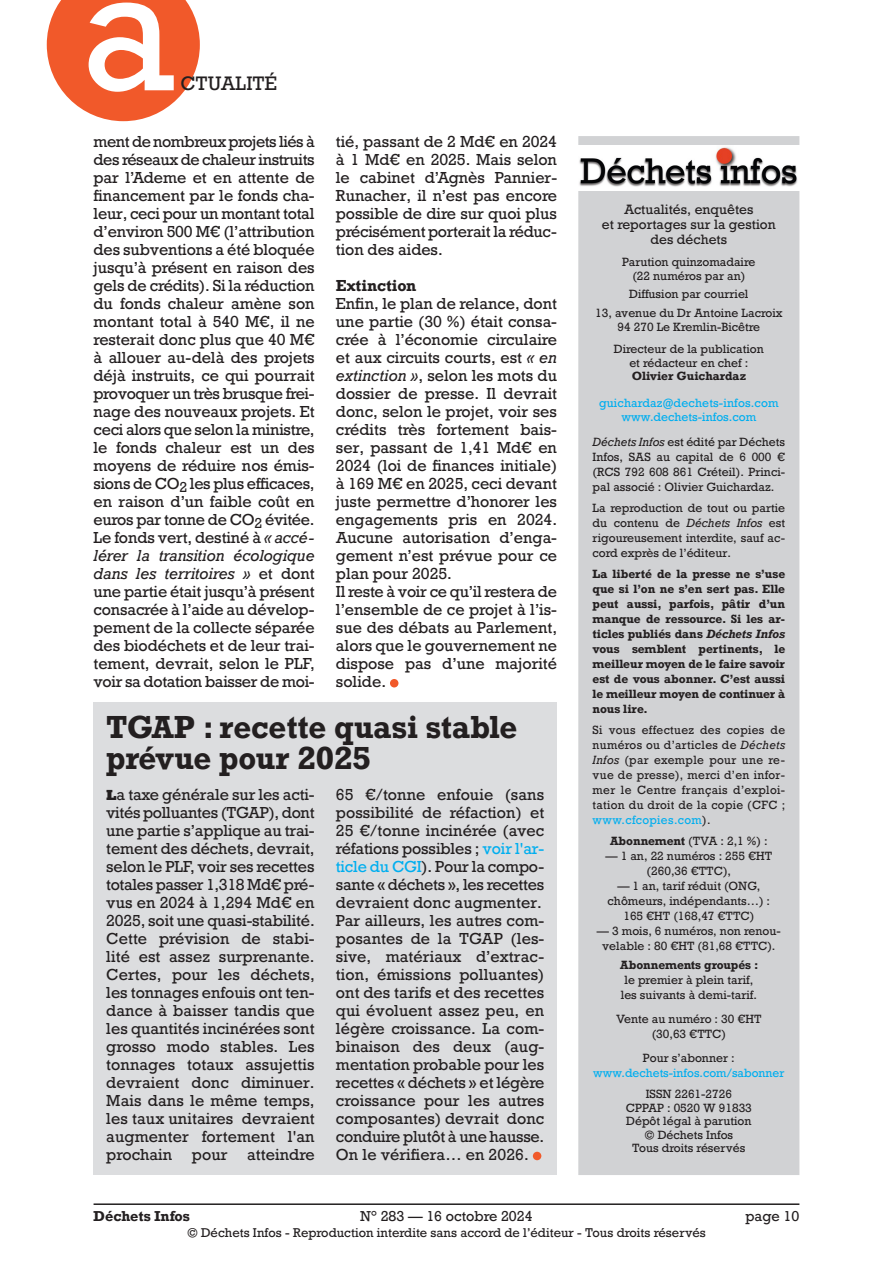
<style>
.page{position:relative;width:893px;height:1263px;background:#fff}
.page>*{position:absolute;margin:0;border:0;box-sizing:border-box;transform-origin:0 0}
.t1{font:166.5px "Rockwell";color:#fff}
.Châpo_12_5pt{font:700 30px/31.5px "Rockwell";color:#231f20}
.t2{font:18.3px "Rockwell";color:#231f20}
.Texte_courant{font:15px/18px "Rockwell";letter-spacing:-.005em;color:#231f20;text-align:justify}
.Texte_courant-2{font:700 15px "Rockwell";color:#231f20}
.t3{font:13.5px "Rockwell";color:#231f20}
.t4{font:700 13.5px "Rockwell";color:#231f20}
.t5{font:12.75px/15.3px "Rockwell";color:#231f20;text-align:center}
.t6{font:12px "Rockwell";color:#231f20}
.t7{font:11.25px/15px "Rockwell";color:#231f20;text-align:center}
.t8{font:700 11.25px/15px "Rockwell";color:#231f20;text-align:justify}
.Intertitre_petit{font:11.25px/15px "Rockwell";color:#00aeef;text-align:center}
.s1{font-style:italic}
.s2{font-weight:800}
.s3{color:#00aeef}
.s4{font-weight:700}
.s5{color:#231f20}
</style>
<div class="page">
<hr style="left:94px;top:1203px;width:705px;height:2px;background:#231f20">
<div style="left:390px;top:679px;width:8px;height:8px;background:#f1592a;border-radius:50%"></div>
<div style="left:579px;top:137px;width:220px;height:1037px;background:#d1d2d4"></div>
<div style="left:578px;top:136px;width:221px;height:1039px;border:2px solid #d1d2d4"></div>
<div style="left:578px;top:185px;width:222px;height:6px;background:#fff"></div>
<img style="left:578px;top:145px;width:221px;height:42px">
<div style="left:94px;top:702px;width:463px;height:473px;background:#dcdddf"></div>
<div style="left:533px;top:1152px;width:8px;height:8px;background:#f1592a;border-radius:50%"></div>
<svg style="left:47px;top:0;width:153px;height:121px;background:#f3734b"></svg>
<h1 class="t1" style="left:80px;top:-73px;width:98px">a</h1>
<p class="t2" style="left:180px;top:72px;width:98px">CTUALITÉ</p>
<p class="Texte_courant" style="left:94px;top:133px;width:223px">ment de nombreux projets liés à des réseaux de chaleur instruits par l’Ademe et en attente de financement par le fonds cha&shy;leur, ceci pour un montant total d’environ 500 M€ (l’attribution des subventions a été bloquée jusqu’à présent en raison des gels de crédits). Si la réduction du fonds chaleur amène son montant total à 540 M€, il ne resterait donc plus que 40 M€ à allouer au-delà des projets déjà instruits, ce qui pourrait provoquer un très brusque frei&shy;nage des nouveaux projets. Et ceci alors que selon la ministre, le fonds chaleur est un des moyens de réduire nos émis&shy;sions de CO<sub>2</sub> les plus efficaces, en raison d’un faible coût en euros par tonne de CO<sub>2</sub> évitée.</p>
<p class="Texte_courant" style="left:94px;top:529px;width:223px">Le fonds vert, destiné à <span class="s1">« accé&shy;lérer la transition écologique dans les territoires »</span> et dont une partie était jusqu’à présent consacrée à l’aide au dévelop&shy;pement de la collecte séparée des biodéchets et de leur trai&shy;tement, devrait, selon le PLF, voir sa dotation baisser de moi-</p>
<p class="Texte_courant" style="left:336px;top:133px;width:223px">tié, passant de 2 Md€ en 2024 à 1 Md€ en 2025. Mais selon le cabinet d’Agnès Pannier-Runacher, il n’est pas encore possible de dire sur quoi plus précisément porterait la réduc&shy;tion des aides.</p>
<p class="Texte_courant-2" style="left:336px;top:276px;width:82px">Extinction</p>
<p class="Texte_courant" style="left:336px;top:295px;width:223px">Enfin, le plan de relance, dont une partie (30 %) était consa&shy;crée à l’économie circulaire et aux circuits courts, est <span class="s1">« en extinction »</span>, selon les mots du dossier de presse. Il devrait donc, selon le projet, voir ses crédits très fortement bais&shy;ser, passant de 1,41 Md€ en 2024 (loi de finances initiale) à 169 M€ en 2025, ceci devant juste permettre d’honorer les engagements pris en 2024.<br>Aucune autorisation d’enga&shy;gement n’est prévue pour ce plan pour 2025.</p>
<p class="Texte_courant" style="left:336px;top:583px;width:223px">Il reste à voir ce qu’il restera de l’ensemble de ce projet à l’is&shy;sue des débats au Parlement, alors que le gouvernement ne dispose pas d’une majorité solide.</p>
<p class="Châpo_12_5pt" style="left:106px;top:711px;width:412px">TGAP : recette quasi stable prévue pour 2025</p>
<p class="Texte_courant" style="left:106px;top:786px;width:210px"><span class="s2">L</span>a taxe générale sur les acti&shy;vités polluantes (TGAP), dont une partie s’applique au trai&shy;tement des déchets, devrait, selon le PLF, voir ses recettes totales passer 1,318 Md€ pré&shy;vus en 2024 à 1,294 Md€ en 2025, soit une quasi-stabilité.</p>
<p class="Texte_courant" style="left:106px;top:930px;width:210px">Cette prévision de stabi&shy;lité est assez surprenante.<br>Certes, pour les déchets, les tonnages enfouis ont ten&shy;dance à baisser tandis que les quantités incinérées sont grosso modo stables. Les tonnages totaux assujettis devraient donc diminuer.<br>Mais dans le même temps, les taux unitaires devraient augmenter fortement l'an prochain</p>
<p class="Texte_courant" style="left:336px;top:786px;width:210px">65 €/tonne enfouie (sans possibilité de réfaction) et 25 €/tonne incinérée (avec réfations possibles ; <span class="s3">voir l'ar&shy;ticle du CGI</span>). Pour la compo&shy;sante « déchets », les recettes devraient donc augmenter.</p>
<p class="Texte_courant" style="left:336px;top:912px;width:210px">Par ailleurs, les autres com&shy;posantes de la TGAP (les&shy;sive, matériaux d’extrac&shy;tion, émissions polluantes) ont des tarifs et des recettes qui évoluent assez peu, en légère croissance. La com&shy;binaison des deux (aug&shy;mentation probable pour les recettes « déchets » et légère croissance pour les autres composantes) devrait donc conduire plutôt à une hausse.<br>On le vérifiera… en 2026.</p>
<p class="Texte_courant" style="left:192px;top:1146px;width:37px">pour</p>
<p class="Texte_courant" style="left:247px;top:1146px;width:69px">atteindre</p>
<p class="t5" style="left:602px;top:202px;width:175px">Actualités, enquêtes<br>et reportages sur la gestion des déchets</p>
<p class="t7" style="left:622px;top:256px;width:135px;line-height:13.5px">Parution quinzomadaire (22 numéros par an)</p>
<p class="t7" style="left:629px;top:286px;width:121px">Diffusion par courriel</p>
<p class="t7" style="left:595px;top:306px;width:189px">13, avenue du Dr Antoine Lacroix</p>
<p class="t7" style="left:618px;top:319px;width:144px">94 270 Le Kremlin-Bicêtre</p>
<p class="t7" style="left:614px;top:342px;width:152px;line-height:13.5px">Directeur de la publication et rédacteur en chef :</p>
<p class="t8" style="left:632px;top:368px;width:116px">Olivier Guichardaz</p>
<p class="Intertitre_petit" style="left:599px;top:396px;width:181px">guichardaz@dechets-infos.com</p>
<p class="Intertitre_petit" style="left:621px;top:409px;width:136px">www.dechets-infos.com</p>
<p class="t7" style="left:593px;top:435px;width:194px;text-align:justify"><span class="s1">Déchets Infos</span> est édité par Déchets Infos, SAS au capital de 6 000 € (RCS 792 608 861 Créteil). Princi&shy;pal associé : Olivier Guichardaz.</p>
<p class="t7" style="left:593px;top:501px;width:194px;text-align:justify">La reproduction de tout ou partie du contenu de <span class="s1">Déchets Infos</span> est rigoureusement interdite, sauf ac&shy;cord exprès de l’éditeur.</p>
<p class="t8" style="left:593px;top:566px;width:194px">La liberté de la presse ne s’use que si l’on ne s’en sert pas. Elle peut aussi, parfois, pâtir d’un manque de ressource. Si les ar&shy;ticles publiés dans <span class="s1">Déchets Infos </span>vous semblent pertinents, le meilleur moyen de le faire savoir est de vous abonner. C’est aussi le meilleur moyen de continuer à nous lire.</p>
<p class="t7" style="left:593px;top:723px;width:194px;text-align:justify">Si vous effectuez des copies de numéros ou d’articles de <span class="s1">Déchets Infos</span> (par exemple pour une re&shy;vue de presse), merci d’en infor&shy;mer le Centre français d’exploi&shy;tation du droit de la copie (CFC ; <span class="s3">www.cfcopies.com</span>).</p>
<p class="t7" style="left:610px;top:834px;width:159px"><span class="s4">Abonnement</span> (TVA : 2,1 %) :</p>
<p class="t7" style="left:605px;top:849px;width:168px">— 1 an, 22 numéros : 255 €HT (260,36 €TTC),</p>
<p class="t7" style="left:608px;top:879px;width:164px">— 1 an, tarif réduit (ONG, chômeurs, indépendants…) :<br>165 €HT (168,47 €TTC)</p>
<p class="t7" style="left:597px;top:924px;width:186px">— 3 mois, 6 numéros, non renou&shy;velable : 80 €HT (81,68 €TTC).</p>
<p class="t7" style="left:620px;top:958px;width:140px"><span class="s4">Abonnements groupés : </span>le premier à plein tarif, les suivants à demi-tarif.</p>
<p class="t7" style="left:616px;top:1012px;width:147px">Vente au numéro : 30 €HT (30,63 €TTC)</p>
<p class="Intertitre_petit" style="left:593px;top:1051px;width:193px"><span class="s5">Pour s’abonner : </span>www.dechets-infos.com/sabonner</p>
<p class="t7" style="left:646px;top:1087px;width:88px">ISSN 2261-2726</p>
<p class="t7" style="left:626px;top:1100px;width:128px">CPPAP : 0520 W 91833</p>
<p class="t7" style="left:626px;top:1114px;width:127px">Dépôt légal à parution</p>
<p class="t7" style="left:644px;top:1127px;width:90px">© Déchets Infos</p>
<p class="t7" style="left:632px;top:1141px;width:115px">Tous droits réservés</p>
<p class="t4" style="left:94px;top:1207px;width:98px">Déchets Infos</p>
<p class="t3" style="left:360px;top:1207px;width:174px">N° 283 — 16 octobre 2024</p>
<p class="t3" style="left:745px;top:1207px;width:55px">page 10</p>
<p class="t6" style="left:187px;top:1225px;width:520px">© Déchets Infos - Reproduction interdite sans accord de l’éditeur - Tous droits réservés</p>
</div>
